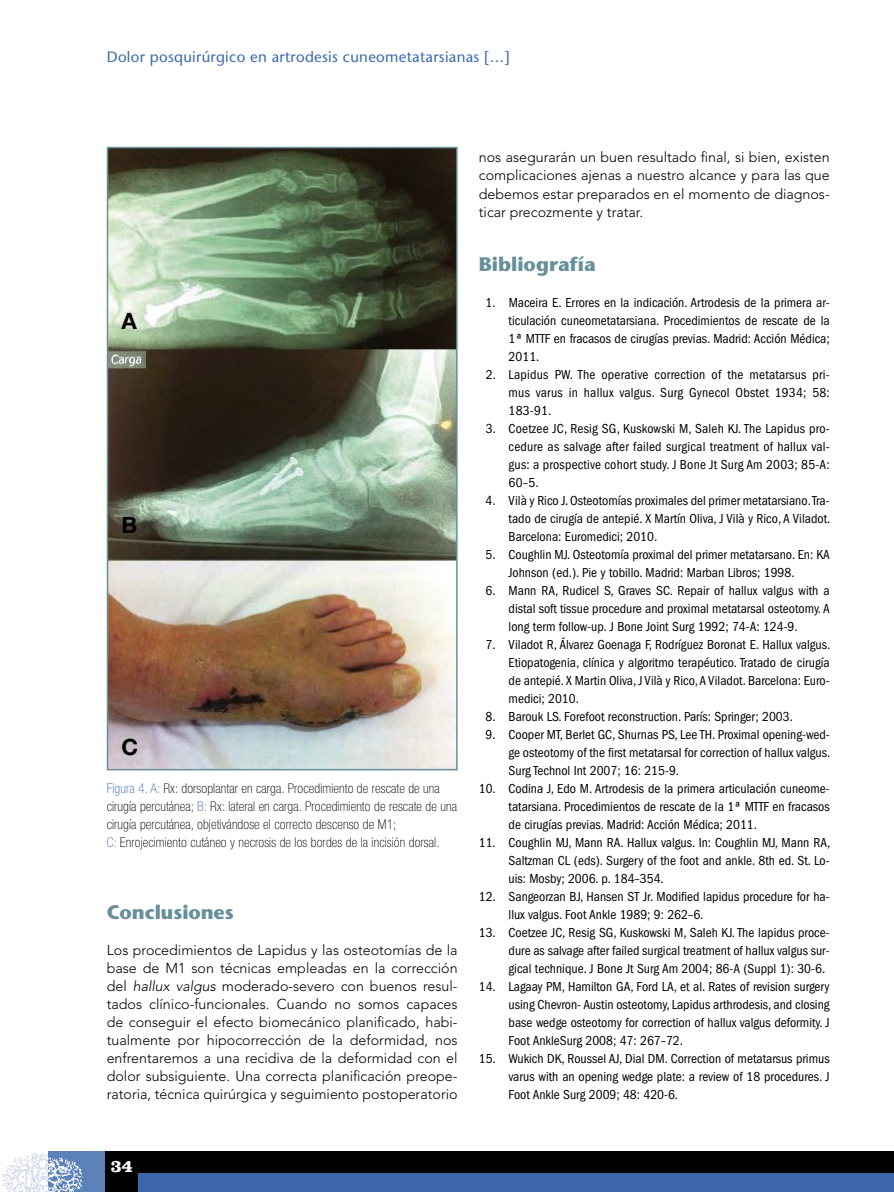
<style>
.page{position:relative;width:894px;height:1192px;background:#fff}
.page>*{position:absolute;margin:0;border:0;box-sizing:border-box;transform-origin:0 0}
.t1{font:700 22.5px "Helvetica Neue LT Std";color:#000}
.Ladillo_1{font:700 19.5px "Stone Sans Std";letter-spacing:-.005em;color:#67909a}
.t2{font:700 18px "Clarendon LT Std";color:#fff}
.t3{font:500 15px "Stone Sans Std";letter-spacing:.02em;color:#3b6bac}
._00_Txt_primer_parrafo{font:300 14.25px/18px "Avenir LT Std";color:#000;text-align:justify}
.Bibliografia{font:condensed 13.5px/18px "ITC Franklin Gothic Std";color:#000;text-align:justify}
.Pie_de_foto{font:100 condensed 13.5px/18px "Helvetica Neue LT Std";letter-spacing:.01em;color:#000}
.s1{color:#3b6bac}
.s2{font-style:italic}
</style>
<div class="page">
<div style="left:0;top:1151px;width:893px;height:40px;background:#000"></div>
<div style="left:138px;top:1172px;width:755px;height:19px;background:#3c67ad"></div>
<div style="left:48px;top:1151px;width:56px;height:40px;background:#5d81b9"></div>
<img style="left:48px;top:1156px;width:35px;height:35px">
<svg style="left:0;top:1151px;width:48px;height:40px;background:#f0f2f8"></svg>
<hr style="left:893px;top:1151px;width:1px;height:40px;background:#000">
<svg style="left:893px;top:1173px;width:1px;height:18px"></svg>
<img style="left:110px;top:150px;width:345px;height:617px">
<div style="left:107px;top:147px;width:351px;height:623px;border:2px solid #67909a"></div>
<p class="t3" style="left:107px;top:47px;width:405px">Dolor posquirúrgico en artrodesis cuneometatarsianas […]</p>
<p class="t1" style="left:122px;top:307px;width:17px">A</p>
<p class="t1" style="left:122px;top:511px;width:17px">B</p>
<p class="t1" style="left:122px;top:733px;width:18px">C</p>
<p class="Pie_de_foto" style="left:107px;top:779px;width:352px"><span class="s1">Figura 4. A:</span> Rx: dorsoplantar en carga. Procedimiento de rescate de una cirugía percutánea; <span class="s1">B:</span> Rx: lateral en carga. Procedimiento de rescate de una cirugía percutánea, objetivándose el correcto descenso de M1;<br><span class="s1">C:</span> Enrojecimiento cutáneo y necrosis de los bordes de la incisión dorsal.</p>
<p class="Ladillo_1" style="left:107px;top:900px;width:128px">Conclusiones</p>
<p class="_00_Txt_primer_parrafo" style="left:107px;top:941px;width:352px">Los procedimientos de Lapidus y las osteotomías de la base de M1 son técnicas empleadas en la corrección del <span class="s2">hallux valgus</span> moderado-severo con buenos resul&shy;tados clínico-funcionales. Cuando no somos capaces de conseguir el efecto biomecánico planificado, habi&shy;tualmente por hipocorrección de la deformidad, nos enfrentaremos a una recidiva de la deformidad con el dolor subsiguiente. Una correcta planificación preope&shy;ratoria, técnica quirúrgica y seguimiento postoperatorio</p>
<p class="_00_Txt_primer_parrafo" style="left:479px;top:149px;width:352px">nos asegurarán un buen resultado final, si bien, existen complicaciones ajenas a nuestro alcance y para las que debemos estar preparados en el momento de diagnos&shy;ticar precozmente y tratar.</p>
<p class="Ladillo_1" style="left:479px;top:252px;width:118px">Bibliografía</p>
<p class="Bibliografia" style="left:509px;top:293px;width:323px;text-indent:-23px">1. Maceira E. Errores en la indicación. Artrodesis de la primera ar&shy;ticulación cuneometatarsiana. Procedimientos de rescate de la 1ª MTTF en fracasos de cirugías previas. Madrid: Acción Médica; 2011.</p>
<p class="Bibliografia" style="left:509px;top:365px;width:323px;text-indent:-23px">2. Lapidus PW. The operative correction of the metatarsus pri&shy;mus varus in hallux valgus. Surg Gynecol Obstet 1934; 58:<br>183-91.</p>
<p class="Bibliografia" style="left:508px;top:419px;width:323px;text-indent:-23px">3. Coetzee JC, Resig SG, Kuskowski M, Saleh KJ. The Lapidus pro&shy;cedure as salvage after failed surgical treatment of hallux val&shy;gus: a prospective cohort study. J Bone Jt Surg Am 2003; 85-A:<br>60–5.</p>
<p class="Bibliografia" style="left:508px;top:491px;width:323px;text-indent:-23px">4. Vilà y Rico J. Osteotomías proximales del primer metatarsiano. Tra&shy;tado de cirugía de antepié. X Martín Oliva, J Vilà y Rico, A Viladot.<br>Barcelona: Euromedici; 2010.</p>
<p class="Bibliografia" style="left:508px;top:545px;width:323px;text-indent:-23px">5. Coughlin MJ. Osteotomía proximal del primer metatarsano. En: KA<br>Johnson (ed.). Pie y tobillo. Madrid: Marban Libros; 1998.</p>
<p class="Bibliografia" style="left:508px;top:581px;width:323px;text-indent:-23px">6. Mann RA, Rudicel S, Graves SC. Repair of hallux valgus with a distal soft tissue procedure and proximal metatarsal osteotomy. A long term follow-up. J Bone Joint Surg 1992; 74-A: 124-9.</p>
<p class="Bibliografia" style="left:508px;top:635px;width:323px;text-indent:-23px">7. Viladot R, Álvarez Goenaga F, Rodríguez Boronat E. Hallux valgus.<br>Etiopatogenia, clínica y algoritmo terapéutico. Tratado de cirugía de antepié. X Martin Oliva, J Vilà y Rico, A Viladot. Barcelona: Euro&shy;medici; 2010.</p>
<p class="Bibliografia" style="left:485px;top:707px;width:309px">8. Barouk LS. Forefoot reconstruction. París: Springer; 2003.</p>
<p class="Bibliografia" style="left:508px;top:725px;width:323px;text-indent:-23px">9. Cooper MT, Berlet GC, Shurnas PS, Lee TH. Proximal opening-wed&shy;ge osteotomy of the first metatarsal for correction of hallux valgus.<br>Surg Technol Int 2007; 16: 215-9.</p>
<p class="Bibliografia" style="left:508px;top:779px;width:323px;text-indent:-30px">10. Codina J, Edo M. Artrodesis de la primera articulación cuneome&shy;tatarsiana. Procedimientos de rescate de la 1ª MTTF en fracasos de cirugías previas. Madrid: Acción Médica; 2011.</p>
<p class="Bibliografia" style="left:508px;top:833px;width:323px;text-indent:-30px">11. Coughlin MJ, Mann RA. Hallux valgus. In: Coughlin MJ, Mann RA, Saltzman CL (eds). Surgery of the foot and ankle. 8th ed. St. Lo&shy;uis: Mosby; 2006. p. 184–354.</p>
<p class="Bibliografia" style="left:508px;top:887px;width:323px;text-indent:-30px">12. Sangeorzan BJ, Hansen ST Jr. Modified lapidus procedure for ha&shy;llux valgus. Foot Ankle 1989; 9: 262–6.</p>
<p class="Bibliografia" style="left:508px;top:923px;width:323px;text-indent:-30px">13. Coetzee JC, Resig SG, Kuskowski M, Saleh KJ. The lapidus proce&shy;dure as salvage after failed surgical treatment of hallux valgus sur&shy;gical technique. J Bone Jt Surg Am 2004; 86-A (Suppl 1): 30-6.</p>
<p class="Bibliografia" style="left:508px;top:977px;width:323px;text-indent:-30px">14. Lagaay PM, Hamilton GA, Ford LA, et al. Rates of revision surgery using Chevron- Austin osteotomy, Lapidus arthrodesis, and closing base wedge osteotomy for correction of hallux valgus deformity. J Foot AnkleSurg 2008; 47: 267–72.</p>
<p class="Bibliografia" style="left:508px;top:1049px;width:323px;text-indent:-30px">15. Wukich DK, Roussel AJ, Dial DM. Correction of metatarsus primus varus with an opening wedge plate: a review of 18 procedures. J Foot Ankle Surg 2009; 48: 420-6.</p>
<h3 class="t2" style="left:111px;top:1154px;width:23px">34</h3>
</div>
